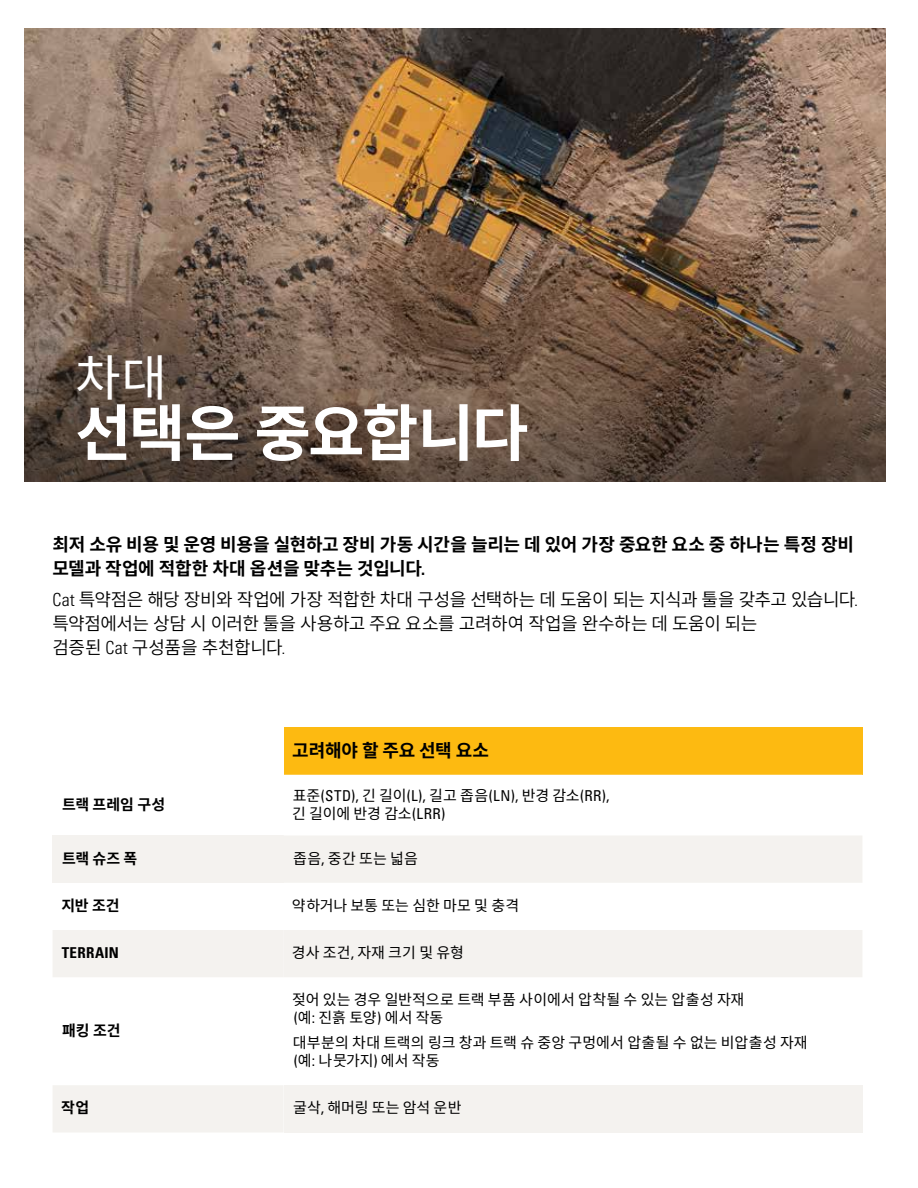
<style>
.page{position:relative;width:918px;height:1188px;background:#fff}
.page>*{position:absolute;margin:0;border:0;box-sizing:border-box;transform-origin:0 0}
.t1{font:700 61.5px "Noto Sans CJ Kkr";letter-spacing:-.04em;color:#fff}
.t2{font:49.5px "Noto Sans CJ Kkr";color:#fff}
.t3{font:600 18px/24px "Noto Sans CJ Kkr";letter-spacing:-.025em;color:#000}
.t4{font:700 18px/24px "Noto Sans CJ Kkr";letter-spacing:-.015em;color:#000}
.t5{font:15px/18px "Noto Sans CJ Kkr";color:#000}
.t6{font:condensed 15px "Univers LT Std";letter-spacing:.04em;color:#000}
.t7{font:700 15px "Noto Sans CJ Kkr";letter-spacing:-.005em;color:#000}
.t8{font:700 condensed 15px "Univers LT Std";letter-spacing:.025em;color:#000}
.s1{font-family:"Univers LT Std";font-stretch:condensed}
.s2{font-family:"Univers LT Std";font-weight:300;font-stretch:condensed}
.s3{font-family:"Noto Sans CJ Kkr";font-stretch:normal}
</style>
<div class="page">
<img style="left:24px;top:28px;width:862px;height:173px">
<div style="left:53px;top:836px;width:231px;height:47px;background:#f4f2ef"></div>
<svg style="left:53px;top:930px;width:231px;height:202px"></svg>
<div style="left:284px;top:728px;width:578px;height:47px;background:#fdba11"></div>
<svg style="left:284px;top:836px;width:578px;height:141px;fill:#f4f2ef"></svg>
<div style="left:284px;top:1085px;width:578px;height:47px;background:#f4f2ef"></div>
<svg style="left:24px;top:201px;width:862px;height:281px"></svg>
<h2 class="t2" style="left:75px;top:350px;width:93px">차대</h2>
<h1 class="t1" style="left:75px;top:398px;width:455px">선택은 중요합니다</h1>
<p class="t4" style="left:53px;top:533px;width:803px">최저 소유 비용 및 운영 비용을 실현하고 장비 가동 시간을 늘리는 데 있어 가장 중요한 요소 중 하나는 특정 장비 모델과 작업에 적합한 차대 옵션을 맞추는 것입니다<span class="s1">.</span></p>
<p class="t3" style="left:52px;top:587px;width:807px"><span class="s2">Cat</span> 특약점은 해당 장비와 작업에 가장 적합한 차대 구성을 선택하는 데 도움이 되는 지식과 툴을 갖추고 있습니다<span class="s2">. </span>특약점에서는 상담 시 이러한 툴을 사용하고 주요 요소를 고려하여 작업을 완수하는 데 도움이 되는<br>검증된 <span class="s2">Cat</span> 구성품을 추천합니다<span class="s2">.</span></p>
<p class="t7" style="left:62px;top:796px;width:105px">트랙 프레임 구성</p>
<p class="t7" style="left:62px;top:850px;width:77px">트랙 슈즈 폭</p>
<p class="t7" style="left:61px;top:897px;width:60px">지반 조건</p>
<p class="t8" style="left:62px;top:944px;width:59px">TERRAIN</p>
<p class="t7" style="left:62px;top:1022px;width:60px">패킹 조건</p>
<p class="t7" style="left:61px;top:1099px;width:29px">작업</p>
<p class="t4" style="left:292px;top:738px;width:198px">고려해야 할 주요 선택 요소</p>
<p class="t6" style="left:293px;top:786px;width:318px"><span class="s3">표준</span>(STD), <span class="s3">긴 길이</span>(L), <span class="s3">길고 좁음</span>(LN), <span class="s3">반경 감소</span>(RR),</p>
<p class="t5" style="left:292px;top:804px;width:155px">긴 길이에 반경 감소<span class="s1">(LRR)</span></p>
<p class="t5" style="left:293px;top:849px;width:126px">좁음<span class="s1">,</span> 중간 또는 넓음</p>
<p class="t5" style="left:292px;top:897px;width:229px">약하거나 보통 또는 심한 마모 및 충격</p>
<p class="t5" style="left:292px;top:944px;width:173px">경사 조건<span class="s1">,</span> 자재 크기 및 유형</p>
<p class="t5" style="left:292px;top:991px;width:454px">젖어 있는 경우 일반적으로 트랙 부품 사이에서 압착될 수 있는 압출성 자재 <span class="s1">(</span>예<span class="s1">:</span> 진흙 토양<span class="s1">)</span> 에서 작동</p>
<p class="t5" style="left:293px;top:1034px;width:516px">대부분의 차대 트랙의 링크 창과 트랙 슈 중앙 구멍에서 압출될 수 없는 비압출성 자재 <span class="s1">(</span>예<span class="s1">:</span> 나뭇가지<span class="s1">)</span> 에서 작동</p>
<p class="t5" style="left:293px;top:1099px;width:170px">굴삭<span class="s1">,</span> 해머링 또는 암석 운반</p>
</div>
